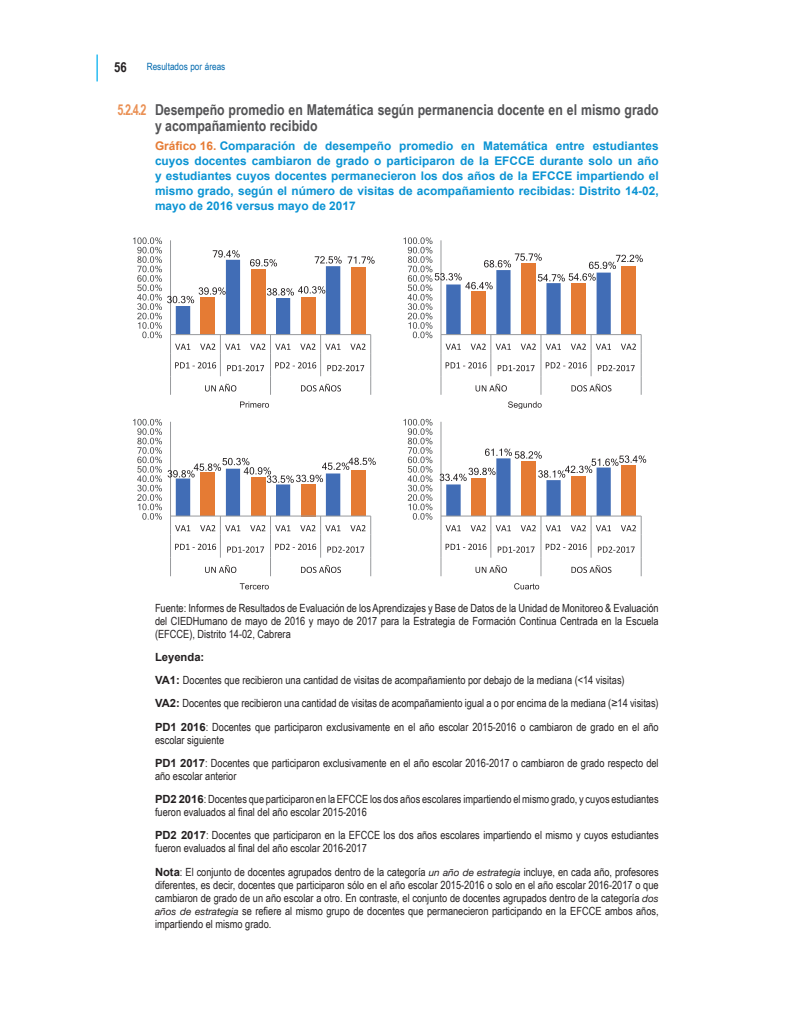
<style>
.page{position:relative;width:810px;height:1035px;background:#fff}
.page>*{position:absolute;margin:0;border:0;box-sizing:border-box;transform-origin:0 0}
.t1{font:700 15px/16.2px "Arial Narrow";color:#535355}
.t2{font:700 13.75px "Arial Narrow";color:#231f20}
.t3{font:700 11.88px/15px "Arial";color:#0a93d3;text-align:justify}
.Fuente{font:11.25px/13.1px "Arial Narrow";color:#231f20}
.Fuente-2{font:700 11.25px "Arial";color:#231f20}
.t4{font:10px "Arial Narrow";color:#0069ae}
.s1{color:#ea9054}
.s2{color:#e67c35}
.s3{font-family:"Arial";font-weight:700}
.s4{font-family:"Helvetica Neue";font-style:italic;font-size:10px}
</style>
<div class="page">
<svg style="left:97px;top:55px;width:1px;height:26px"></svg>
<svg style="left:240px;top:402px;width:29px;height:6px"></svg>
<svg style="left:508px;top:401px;width:34px;height:8px"></svg>
<svg style="left:133px;top:237px;width:242px;height:158px"></svg>
<svg style="left:403px;top:237px;width:240px;height:158px"></svg>
<hr style="left:170px;top:422px;width:1px;height:94px;background:#989a9d">
<svg style="left:133px;top:419px;width:29px;height:101px"></svg>
<svg style="left:168px;top:458px;width:208px;height:118px"></svg>
<hr style="left:441px;top:422px;width:1px;height:94px;background:#989a9d">
<svg style="left:403px;top:419px;width:30px;height:101px"></svg>
<svg style="left:440px;top:449px;width:206px;height:127px"></svg>
<svg style="left:240px;top:583px;width:29px;height:6px"></svg>
<svg style="left:514px;top:583px;width:25px;height:6px"></svg>
<p class="t2" style="left:114px;top:57px;width:14px">56</p>
<p class="t4" style="left:147px;top:60px;width:80px">Resultados por áreas</p>
<p class="t1" style="left:155px;top:101px;width:505px;text-indent:-38px"><span class="s1">5.2.4.2</span> Desempeño promedio en Matemática según permanencia docente en el mismo grado y acompañamiento recibido</p>
<p class="t3" style="left:155px;top:138px;width:505px"><span class="s2">Gráfico 16.</span> Comparación de desempeño promedio en Matemática entre estudiantes cuyos docentes cambiaron de grado o participaron de la EFCCE durante solo un año y estudiantes cuyos docentes permanecieron los dos años de la EFCCE impartiendo el mismo grado, según el número de visitas de acompañamiento recibidas: Distrito 14-02, mayo de 2016 versus mayo de 2017</p>
<p class="Fuente" style="left:155px;top:601px;width:505px;text-align:justify">Fuente: Informes de Resultados de Evaluación de los Aprendizajes y Base de Datos de la Unidad de Monitoreo &amp; Evaluación del CIEDHumano de mayo de 2016 y mayo de 2017 para la Estrategia de Formación Continua Centrada en la Escuela (EFCCE), Distrito 14-02, Cabrera</p>
<p class="Fuente-2" style="left:155px;top:650px;width:51px">Leyenda:</p>
<p class="Fuente" style="left:155px;top:673px;width:471px"><span class="s3">VA1:</span> Docentes que recibieron una cantidad de visitas de acompañamiento por debajo de la mediana (&lt;14 visitas)</p>
<p class="Fuente" style="left:155px;top:696px;width:505px"><span class="s3">VA2:</span> Docentes que recibieron una cantidad de visitas de acompañamiento igual a o por encima de la mediana (≥14 visitas)</p>
<p class="Fuente" style="left:155px;top:720px;width:505px"><span class="s3">PD1 2016</span>: Docentes que participaron exclusivamente en el año escolar 2015-2016 o cambiaron de grado en el año escolar siguiente</p>
<p class="Fuente" style="left:155px;top:756px;width:505px"><span class="s3">PD1 2017</span>: Docentes que participaron exclusivamente en el año escolar 2016-2017 o cambiaron de grado respecto del año escolar anterior</p>
<p class="Fuente" style="left:155px;top:792px;width:505px"><span class="s3">PD2 2016</span>: Docentes que participaron en la EFCCE los dos años escolares impartiendo el mismo grado, y cuyos estudiantes fueron evaluados al final del año escolar 2015-2016</p>
<p class="Fuente" style="left:155px;top:828px;width:505px"><span class="s3">PD2 2017</span>: Docentes que participaron en la EFCCE los dos años escolares impartiendo el mismo y cuyos estudiantes fueron evaluados al final del año escolar 2016-2017</p>
<p class="Fuente" style="left:155px;top:865px;width:505px;text-align:justify"><span class="s3">Nota</span>: El conjunto de docentes agrupados dentro de la categoría <span class="s4">un año de estrategia</span> incluye, en cada año, profesores diferentes, es decir, docentes que participaron sólo en el año escolar 2015-2016 o solo en el año escolar 2016-2017 o que cambiaron de grado de un año escolar a otro. En contraste, el conjunto de docentes agrupados dentro de la categoría <span class="s4">dos años de estrategia</span> se refiere al mismo grupo de docentes que permanecieron participando en la EFCCE ambos años, impartiendo el mismo grado.</p>
</div>
